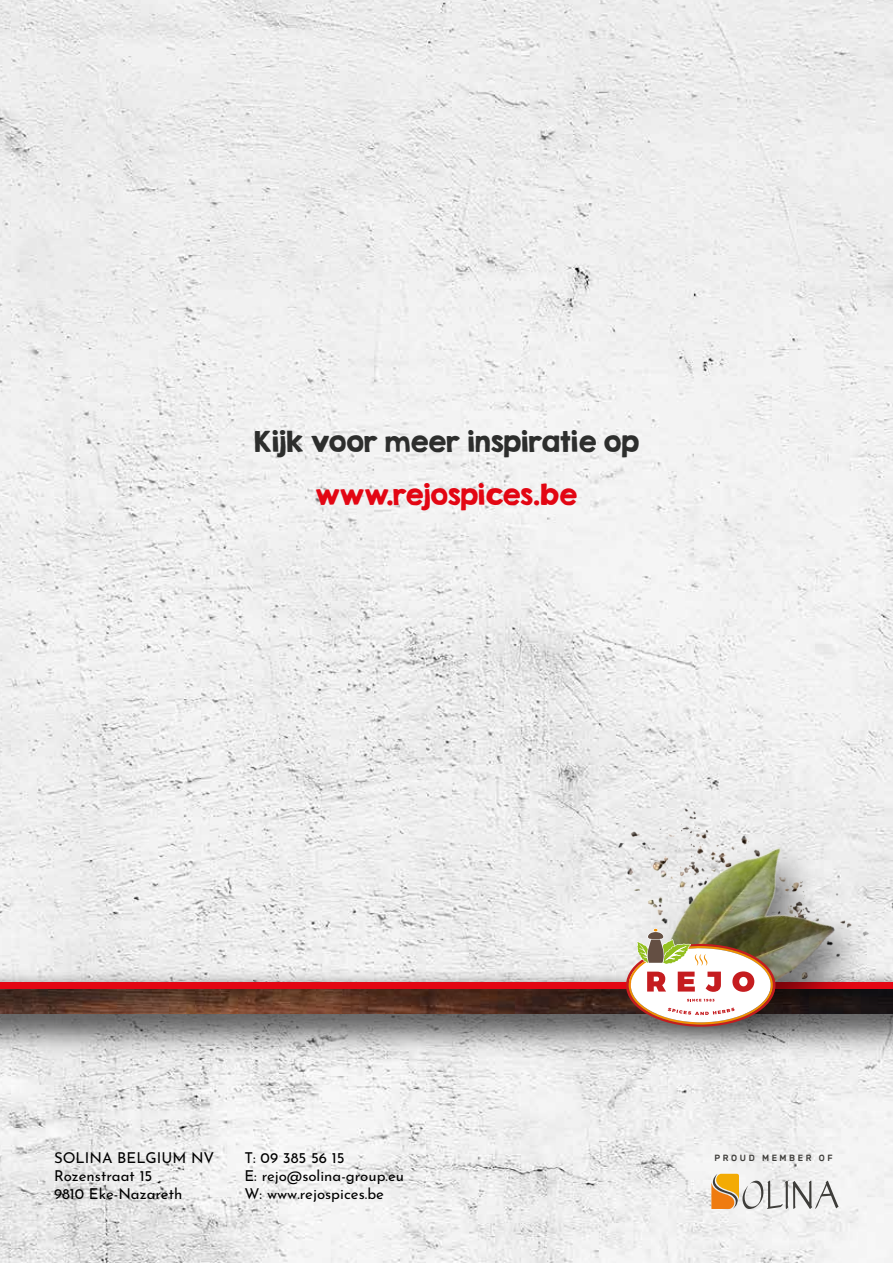
<style>
.page{position:relative;width:893px;height:1263px;background:#fff}
.page>*{position:absolute;margin:0;border:0;box-sizing:border-box;transform-origin:0 0}
.t1{font:25.5px "KG Second Chances Solid";color:#2d2e2d}
.t2{font:25.5px "KG Second Chances Solid";color:#e30613}
.t3{font:15px/18px "Josefin Sans";color:#000}
.t4{font:500 9px "Rubik";letter-spacing:.3em;color:#3e3d3a;scale:.96 1}
</style>
<div class="page">
<img style="left:0;top:0;width:893px;height:1263px">
<img style="left:0;top:963px;width:561px;height:106px">
<img style="left:0;top:965px;width:561px;height:58px">
<div style="left:0;top:982px;width:893px;height:6px;background:#e30613"></div>
<img style="left:561px;top:788px;width:332px;height:288px">
<img style="left:626px;top:928px;width:149px;height:99px">
<svg style="left:709px;top:1174px;width:130px;height:35px"></svg>
<h1 class="t1" style="left:254px;top:425px;width:386px">Kijk voor meer inspiratie op</h1>
<h1 class="t2" style="left:316px;top:478px;width:263px">www.rejospices.be</h1>
<p class="t3" style="left:54px;top:1147px;width:162px">SOLINA BELGIUM NV<br>Rozenstraat 15<br>9810 Eke-Nazareth</p>
<p class="t3" style="left:244px;top:1147px;width:161px">T: 09 385 56 15<br>E: rejo@solina-group.eu<br>W: www.rejospices.be</p>
<p class="t4" style="left:714px;top:1153px;width:125px">PROUD MEMBER OF</p>
</div>
